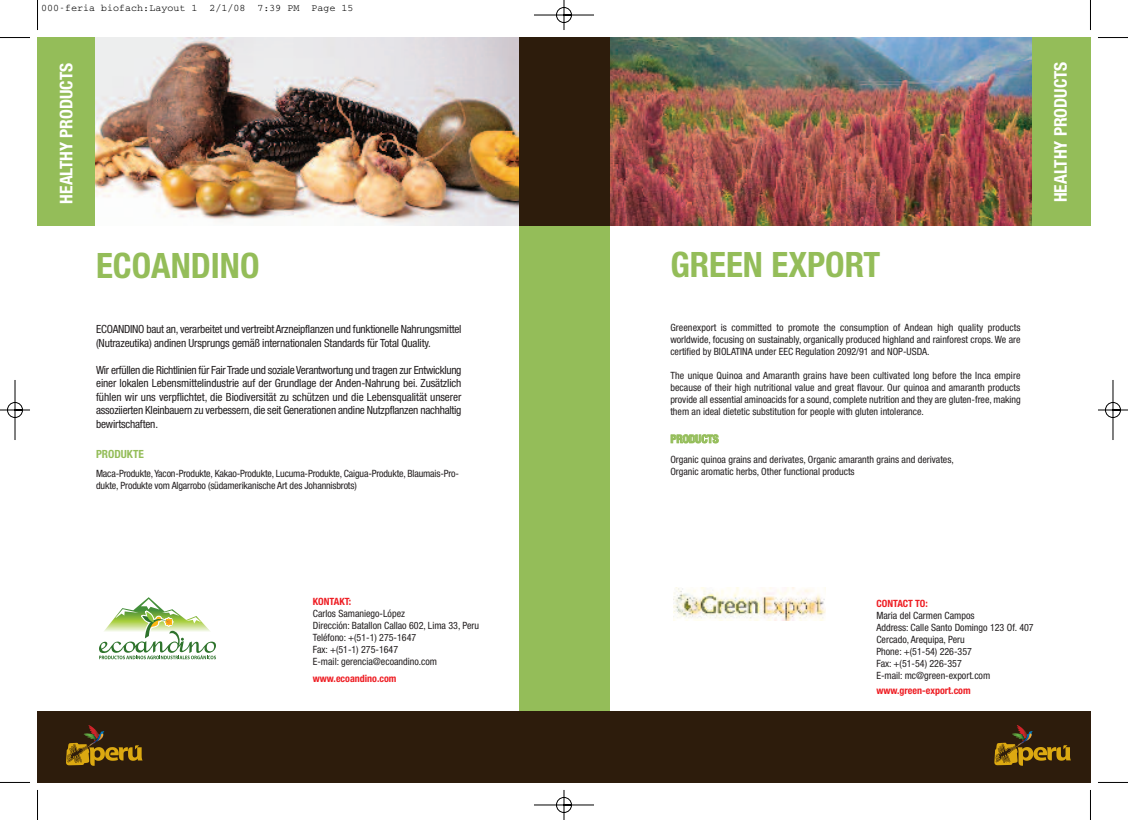
<style>
.page{position:relative;width:1128px;height:820px;background:#fff}
.page>*{position:absolute;margin:0;border:0;box-sizing:border-box;transform-origin:0 0}
.t1{font:700 condensed 35px "Helvetica Neue";color:#94bd59}
.t2{font:700 condensed 17.5px "Helvetica Neue";color:#fff}
.t3{font:condensed 11.25px/13.5px "Helvetica Neue";letter-spacing:-.02em;color:#231f20}
.t4{font:700 condensed 11.25px "Helvetica Neue";color:#94bd59}
.t5{font:condensed 10px/12px "Helvetica Neue";color:#231f20}
.t6{font:700 condensed 10px "Helvetica Neue";color:#ee1d23}
.t7{font:10px "Courier";color:#000}
</style>
<div class="page">
<img style="left:0;top:0;width:1127px;height:819px">
<p class="t7" style="left:41px;top:5px;width:314px">000-feria biofach:Layout 1 2/1/08 7:39 PM Page 15</p>
<h2 class="t2" style="left:56px;top:203px;width:142px;rotate:-90deg">HEALTHY PRODUCTS</h2>
<h1 class="t1" style="left:96px;top:244px;width:165px">ECOANDINO</h1>
<p class="t3" style="left:96px;top:323px;width:367px">ECOANDINO baut an, verarbeitet und vertreibt Arzneipflanzen und funktionelle Nahrungsmittel (Nutrazeutika) andinen Ursprungs gemäß internationalen Standards für Total Quality.</p>
<p class="t3" style="left:96px;top:364px;width:367px;text-align:justify">Wir erfüllen die Richtlinien für Fair Trade und soziale Verantwortung und tragen zur Entwicklung einer lokalen Lebensmittelindustrie auf der Grundlage der Anden-Nahrung bei. Zusätzlich fühlen wir uns verpflichtet, die Biodiversität zu schützen und die Lebensqualität unserer assoziierten Kleinbauern zu verbessern, die seit Generationen andine Nutzpflanzen nachhaltig bewirtschaften.</p>
<p class="t4" style="left:96px;top:447px;width:49px">PRODUKTE</p>
<p class="t5" style="left:96px;top:468px;width:364px">Maca-Produkte, Yacon-Produkte, Kakao-Produkte, Lucuma-Produkte, Caigua-Produkte, Blaumais-Pro&shy;dukte, Produkte vom Algarrobo (südamerikanische Art des Johannisbrots)</p>
<p class="t6" style="left:313px;top:595px;width:40px">KONTAKT:</p>
<p class="t5" style="left:313px;top:608px;width:168px">Carlos Samaniego-López<br>Dirección: Batallon Callao 602, Lima 33, Peru<br>Teléfono: +(51-1) 275-1647<br>Fax: +(51-1) 275-1647<br>E-mail: gerencia@ecoandino.com</p>
<p class="t6" style="left:313px;top:672px;width:85px">www.ecoandino.com</p>
<h1 class="t1" style="left:670px;top:243px;width:211px">GREEN EXPORT</h1>
<p class="t5" style="left:670px;top:322px;width:352px;text-align:justify">Greenexport is committed to promote the consumption of Andean high quality products worldwide, focusing on sustainably, organically produced highland and rainforest crops. We are certified by BIOLATINA under EEC Regulation 2092/91 and NOP-USDA.</p>
<p class="t5" style="left:670px;top:370px;width:352px;text-align:justify">The unique Quinoa and Amaranth grains have been cultivated long before the Inca empire because of their high nutritional value and great flavour. Our quinoa and amaranth products provide all essential aminoacids for a sound, complete nutrition and they are gluten-free, making them an ideal dietetic substitution for people with gluten intolerance.</p>
<p class="t4" style="left:670px;top:432px;width:50px">PRODUCTS</p>
<p class="t5" style="left:670px;top:453px;width:285px">Organic quinoa grains and derivates, Organic amaranth grains and derivates,<br>Organic aromatic herbs, Other functional products</p>
<h2 class="t2" style="left:1049px;top:202px;width:142px;rotate:-90deg">HEALTHY PRODUCTS</h2>
<p class="t6" style="left:876px;top:597px;width:53px">CONTACT TO:</p>
<p class="t5" style="left:876px;top:610px;width:159px">Maria del Carmen Campos<br>Address: Calle Santo Domingo 123 Of. 407<br>Cercado, Arequipa, Peru<br>Phone: +(51-54) 226-357<br>Fax: +(51-54) 226-357<br>E-mail: mc@green-export.com</p>
<p class="t6" style="left:876px;top:684px;width:96px">www.green-export.com</p>
</div>
